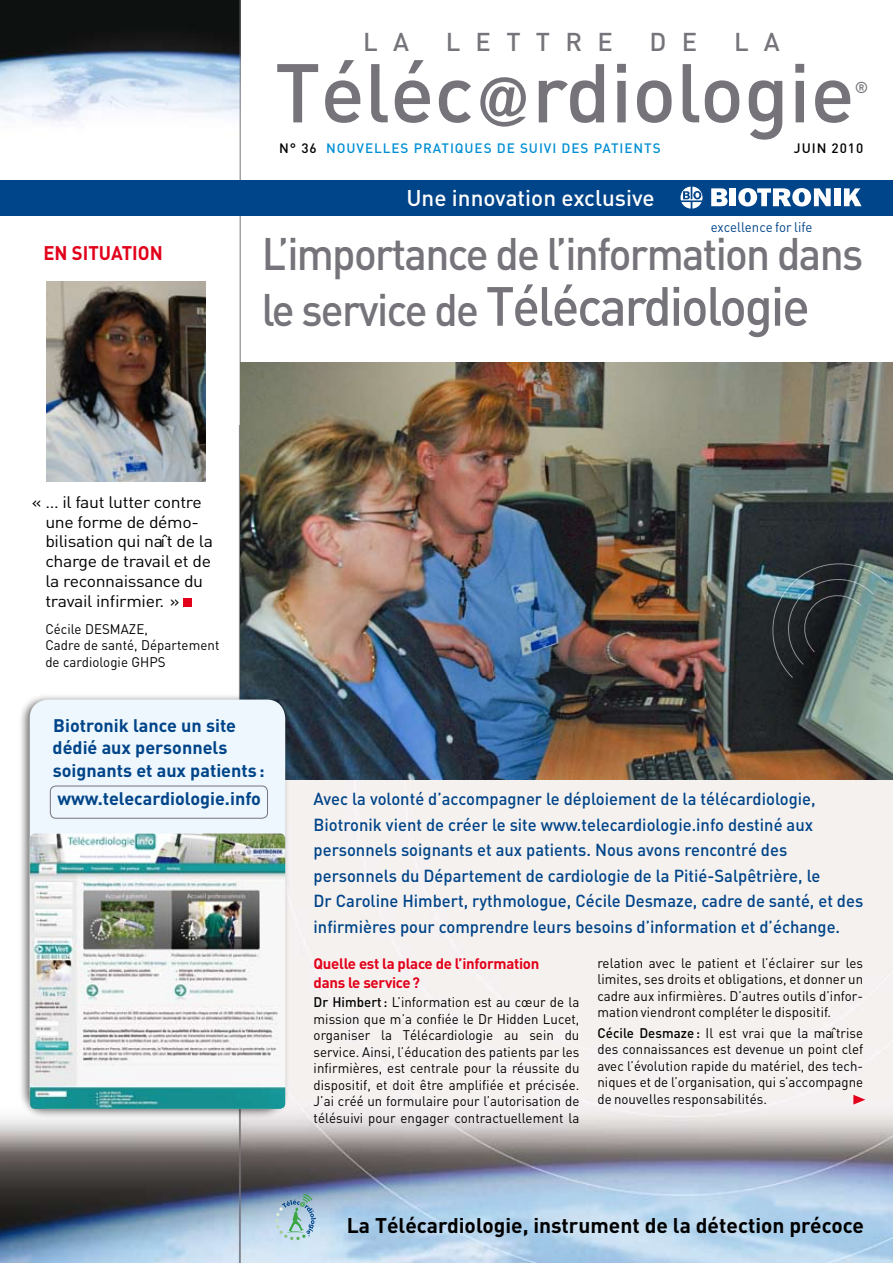
<style>
.page{position:relative;width:893px;height:1263px;background:#fff}
.page>*{position:absolute;margin:0;border:0;box-sizing:border-box;transform-origin:0 0}
.t1{font:500 81.9px "DIN";color:#76747a}
.t2{font:500 54.3px "DIN";letter-spacing:-.04em;color:#76747a;scale:.94 1}
.t3{font:500 45px "DIN";letter-spacing:-.04em;color:#76747a;scale:.94 1}
.t4{font:500 25.5px "DIN";letter-spacing:.6em;color:#76747a}
.t5{font:500 22.5px "DIN";color:#fff}
.t6{font:700 21px "DIN";color:#000}
.t7{font:700 19.5px "DIN";color:#e2001a;scale:.94 1}
.t8{font:700 18px/22.5px "DIN";color:#004489}
.t9{font:500 17.25px/25.5px "DIN";color:#004489;scale:.96 1}
.t10{font:16.5px/19.8px "DIN";letter-spacing:-.02em;color:#000;scale:1.07 1}
.t11{font:500 15.6px "DIN";color:#76747a}
.t12{font:700 15px/19.5px "DIN";letter-spacing:-.02em;color:#e2001a}
.t13{font:13.8px/16.5px "DIN";letter-spacing:.005em;color:#000;text-align:justify;scale:.96 1}
.t14{font:13.8px "DIN";letter-spacing:-.005em;color:#004489;scale:.96 1}
.t15{font:500 13.5px "DIN";letter-spacing:.07em;color:#008fd3}
.t16{font:500 13.5px "DIN";letter-spacing:.07em;color:#000}
.s1{font-family:"Gill Sans";font-weight:700;font-stretch:condensed;font-size:57.3px}
.s2{color:#000}
.s3{font-size:45px}
.s4{font-weight:500}
</style>
<div class="page">
<img style="left:241px;top:779px;width:652px;height:484px">
<svg style="left:0;top:0;width:241px;height:1263px"></svg>
<div style="left:0;top:180px;width:893px;height:36px;background:#004489"></div>
<svg style="left:680px;top:187px;width:22px;height:22px"></svg>
<svg style="left:711px;top:188px;width:17px;height:18px"></svg>
<div style="left:730px;top:188px;width:6px;height:18px;background:#fff"></div>
<div style="left:834px;top:188px;width:6px;height:18px;background:#fff"></div>
<svg style="left:844px;top:188px;width:18px;height:18px"></svg>
<svg style="left:738px;top:188px;width:93px;height:18px"></svg>
<svg style="left:275px;top:1194px;width:41px;height:46px;background:#9cbecb"></svg>
<img style="left:241px;top:363px;width:652px;height:416px">
<img style="left:47px;top:282px;width:159px;height:199px">
<svg style="left:771px;top:562px;width:116px;height:116px;background:#506161"></svg>
<div style="left:18px;top:693px;width:278px;height:432px;background:#000;opacity:.56"></div>
<div style="left:30px;top:699px;width:255px;height:410px;background:#edf7fd;border-radius:19px"></div>
<div style="left:50px;top:786px;width:218px;height:33px;border:1px solid #76747a;border-radius:6px"></div>
<img style="left:30px;top:833px;width:255px;height:276px">
<div style="left:183px;top:598px;width:9px;height:9px;background:#e2001a"></div>
<svg style="left:853px;top:1095px;width:12px;height:9px"></svg>
<h3 class="t4" style="left:363px;top:25px;width:47px">L A</h3>
<h3 class="t4" style="left:446px;top:25px;width:169px">LETTRE</h3>
<h3 class="t4" style="left:650px;top:25px;width:49px">D E</h3>
<h3 class="t4" style="left:734px;top:25px;width:47px">L A</h3>
<h1 class="t1" style="left:275px;top:40px;width:581px">Téléc<span class="s1">@</span>rdiologie</h1>
<p class="t11" style="left:855px;top:77px;width:15px">®</p>
<p class="t15" style="left:279px;top:139px;width:383px"><span class="s2">N° 36</span> NOUVELLES PRATIQUES DE SUIVI DES PATIENTS</p>
<p class="t16" style="left:794px;top:139px;width:71px">JUIN 2010</p>
<h3 class="t7" style="left:44px;top:240px;width:128px">EN SITUATION</h3>
<h3 class="t5" style="left:406px;top:183px;width:250px">Une innovation exclusive</h3>
<p class="t14" style="left:711px;top:219px;width:107px">excellence for life</p>
<h3 class="t3" style="left:261px;top:225px;width:642px">L’importance de l’information dans</h3>
<h2 class="t2" style="left:261px;top:271px;width:585px"><span class="s3">le service de</span> Télécardiologie</h2>
<p class="t10" style="left:45px;top:492px;width:158px;text-indent:-13px">« … il faut lutter contre une forme de démo&shy;bilisation qui naît de la charge de travail et de la reconnaissance du travail infirmier. »</p>
<p class="t13" style="left:45px;top:620px;width:183px;text-align:left">Cécile DESMAZE,<br>Cadre de santé, Département de cardiologie GHPS</p>
<h3 class="t8" style="left:53px;top:713px;width:213px">Biotronik lance un site dédié aux personnels soignants et aux patients:</h3>
<h3 class="t8" style="left:57px;top:787px;width:205px">www.telecardiologie.info</h3>
<p class="t9" style="left:314px;top:786px;width:574px">Avec la volonté d’accompagner le déploiement de la télécardiologie, Biotronik vient de créer le site www.telecardiologie.info destiné aux personnels soignants et aux patients. Nous avons rencontré des personnels du Département de cardiologie de la Pitié-Salpêtrière, le<br>Dr Caroline Himbert, rythmologue, Cécile Desmaze, cadre de santé, et des infirmières pour comprendre leurs besoins d’information et d’échange.</p>
<p class="t12" style="left:314px;top:953px;width:227px">Quelle est la place de l’information dans le service?</p>
<p class="t13" style="left:314px;top:993px;width:278px"><span class="s4">Dr Himbert:</span> L’information est au cœur de la mission que m’a confiée le Dr Hidden Lucet, organiser la Télécardiologie au sein du service. Ainsi, l’éducation des patients par les infirmières, est centrale pour la réussite du dispositif, et doit être amplifiée et précisée.<br>J’ai créé un formulaire pour l’autorisation de télésuivi pour engager contractuellement la</p>
<p class="t13" style="left:597px;top:954px;width:278px">relation avec le patient et l’éclairer sur les limites, ses droits et obligations, et donner un cadre aux infirmières. D’autres outils d’infor&shy;mation viendront compléter le dispositif.</p>
<p class="t13" style="left:597px;top:1024px;width:278px"><span class="s4">Cécile Desmaze :</span> Il est vrai que la maîtrise des connaissances est devenue un point clef avec l’évolution rapide du matériel, des tech&shy;niques et de l’organisation, qui s’accompagne de nouvelles responsabilités.</p>
<h3 class="t6" style="left:347px;top:1212px;width:519px">La Télécardiologie, instrument de la détection précoce</h3>
</div>
